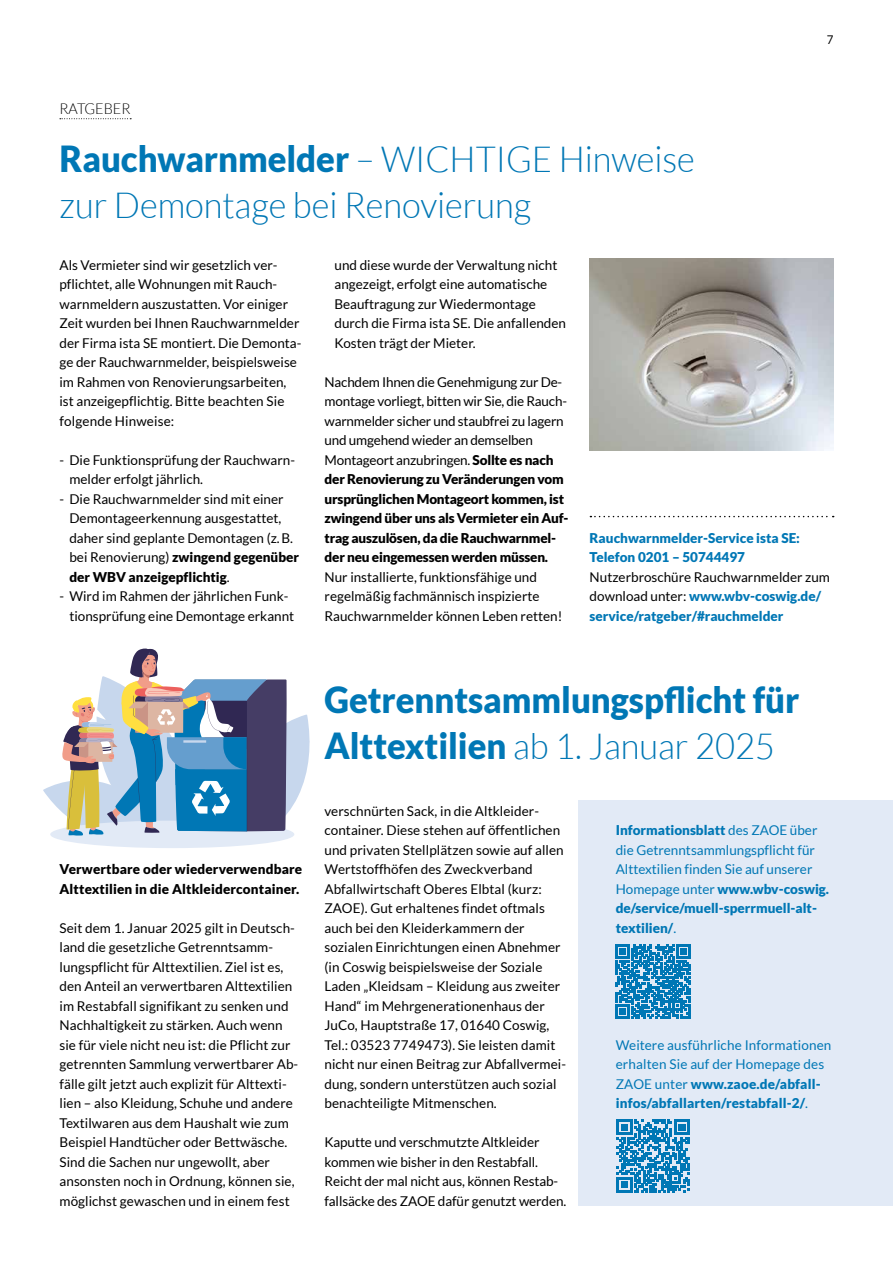
<style>
.page{position:relative;width:893px;height:1263px;background:#fff}
.page>*{position:absolute;margin:0;border:0;box-sizing:border-box;transform-origin:0 0}
.t1{font:300 36px/46.5px "Lato";color:#0077b5;scale:.96 1}
.t2{font:900 36px/46.5px "Lato";color:#0077b5;scale:.96 1}
.t3{font:300 15px "Lato";color:#000;scale:.96 1}
.t4{font:13.5px/19.5px "Lato";letter-spacing:.005em;color:#000}
.t5{font:900 13.5px/19.5px "Lato";letter-spacing:-.015em;color:#000}
.t6{font:13.5px/19.5px "Lato";color:#0077b5}
.t7{font:900 13.5px/19.5px "Lato";letter-spacing:.01em;color:#000}
.t8{font:900 13.5px/19.5px "Lato";color:#0077b5}
.t9{font:12px "Lato";color:#000;scale:.96 1}
.s1{font-weight:900}
.s2{font-weight:400}
.s3{font-weight:900;color:#0077b5}
.s4{font-weight:300}
</style>
<div class="page">
<div style="left:578px;top:800px;width:315px;height:406px;background:#e2eaf6"></div>
<svg style="left:60px;top:118px;width:71px;height:1px"></svg>
<svg style="left:590px;top:516px;width:244px;height:1px"></svg>
<img style="left:589px;top:258px;width:244px;height:192px">
<div style="left:50px;top:820px;width:244px;height:28px;background:#e2eaf6;border-radius:50%"></div>
<svg style="left:43px;top:648px;width:267px;height:197px"></svg>
<svg style="left:616px;top:944px;width:74px;height:74px"></svg>
<svg style="left:617px;top:1119px;width:73px;height:73px"></svg>
<p class="t3" style="left:60px;top:101px;width:75px">RATGEBER</p>
<h1 class="t1" style="left:60px;top:136px;width:663px"><span class="s1">Rauchwarnmelder</span> – WICHTIGE Hinweise zur Demontage bei Renovierung</h1>
<p class="t9" style="left:827px;top:33px;width:8px">7</p>
<p class="t4" style="left:60px;top:255px;width:243px">Als Vermieter sind wir gesetzlich ver&shy;pflichtet, alle Wohnungen mit Rauch&shy;warnmeldern auszustatten. Vor einiger Zeit wurden bei Ihnen Rauchwarnmelder der Firma ista SE montiert. Die Demonta&shy;ge der Rauchwarnmelder, beispielsweise im Rahmen von Renovierungsarbeiten, ist anzeigepflichtig. Bitte beachten Sie folgende Hinweise:</p>
<p class="t4" style="left:69px;top:450px;width:227px;text-indent:-10px">- Die Funktionsprüfung der Rauchwarn&shy;melder erfolgt jährlich.</p>
<p class="t4" style="left:69px;top:489px;width:231px;text-indent:-10px">- Die Rauchwarnmelder sind mit einer Demontageerkennung ausgestattet, daher sind geplante Demontagen (z.B. bei Renovierung) <span class="s1">zwingend gegenüber der WBV anzeigepflichtig</span>.</p>
<p class="t4" style="left:69px;top:586px;width:226px;text-indent:-10px">- Wird im Rahmen der jährlichen Funk&shy;tionsprüfung eine Demontage erkannt</p>
<p class="t4" style="left:334px;top:255px;width:233px">und diese wurde der Verwaltung nicht angezeigt, erfolgt eine automatische Beauftragung zur Wiedermontage durch die Firma ista SE. Die anfallenden Kosten trägt der Mieter.</p>
<p class="t5" style="left:325px;top:372px;width:245px"><span class="s2">Nachdem Ihnen die Genehmigung zur De&shy;montage vorliegt, bitten wir Sie, die Rauch&shy;warnmelder sicher und staubfrei zu lagern und umgehend wieder an demselben Montageort anzubringen.</span> Sollte es nach der Renovierung zu Veränderungen vom ursprünglichen Montageort kommen, ist zwingend über uns als Vermieter ein Auf&shy;trag auszulösen, da die Rauchwarnmel&shy;der neu eingemessen werden müssen.</p>
<p class="t4" style="left:325px;top:567px;width:239px">Nur installierte, funktionsfähige und regelmäßig fachmännisch inspizierte<br>Rauchwarnmelder können Leben retten!</p>
<p class="t8" style="left:590px;top:528px;width:212px">Rauchwarnmelder-Service ista SE:<br>Telefon 0201 – 50744497</p>
<p class="t4" style="left:590px;top:567px;width:242px">Nutzerbroschüre Rauchwarnmelder zum download unter: <span class="s3">www.wbv-coswig.de/ service/ratgeber/#rauchmelder</span></p>
<p class="t7" style="left:60px;top:859px;width:244px">Verwertbare oder wiederverwendbare<br>Alttextilien in die Altkleidercontainer.</p>
<p class="t4" style="left:60px;top:918px;width:240px">Seit dem 1. Januar 2025 gilt in Deutsch&shy;land die gesetzliche Getrenntsamm&shy;lungspflicht für Alttextilien. Ziel ist es, den Anteil an verwertbaren Alttextilien im Restabfall signifikant zu senken und Nachhaltigkeit zu stärken. Auch wenn sie für viele nicht neu ist: die Pflicht zur getrennten Sammlung verwertbarer Ab&shy;fälle gilt jetzt auch explizit für Alttexti&shy;lien – also Kleidung, Schuhe und andere Textilwaren aus dem Haushalt wie zum Beispiel Handtücher oder Bettwäsche.<br>Sind die Sachen nur ungewollt, aber ansonsten noch in Ordnung, können sie, möglichst gewaschen und in einem fest</p>
<h1 class="t2" style="left:324px;top:675px;width:496px">Getrenntsammlungspflicht für<br>Alttextilien <span class="s4">ab 1. Januar 2025</span></h1>
<p class="t4" style="left:324px;top:801px;width:243px">verschnürten Sack, in die Altkleider&shy;container. Diese stehen auf öffentlichen und privaten Stellplätzen sowie auf allen Wertstoffhöfen des Zweckverband Abfallwirtschaft Oberes Elbtal (kurz:<br>ZAOE). Gut erhaltenes findet oftmals auch bei den Kleiderkammern der sozialen Einrichtungen einen Abnehmer (in Coswig beispielsweise der Soziale Laden „Kleidsam – Kleidung aus zweiter Hand“ im Mehrgenerationenhaus der JuCo, Hauptstraße 17, 01640 Coswig, Tel.: 03523 7749473). Sie leisten damit nicht nur einen Beitrag zur Abfallvermei&shy;dung, sondern unterstützen auch sozial benachteiligte Mitmenschen.</p>
<p class="t4" style="left:324px;top:1132px;width:243px">Kaputte und verschmutzte Altkleider kommen wie bisher in den Restabfall.<br>Reicht der mal nicht aus, können Restab&shy;fallsäcke des ZAOE dafür genutzt werden.</p>
<p class="t6" style="left:616px;top:821px;width:215px"><span class="s1">Informationsblatt</span> des ZAOE über die Getrenntsammlungspflicht für<br>Alttextilien finden Sie auf unserer<br>Homepage unter <span class="s1">www.wbv-coswig. de/service/muell-sperrmuell-alt&shy;textilien/</span>.</p>
<p class="t6" style="left:616px;top:1035px;width:217px">Weitere ausführliche Informationen erhalten Sie auf der Homepage des ZAOE unter <span class="s1">www.zaoe.de/abfall&shy;infos/abfallarten/restabfall-2/</span>.</p>
</div>
